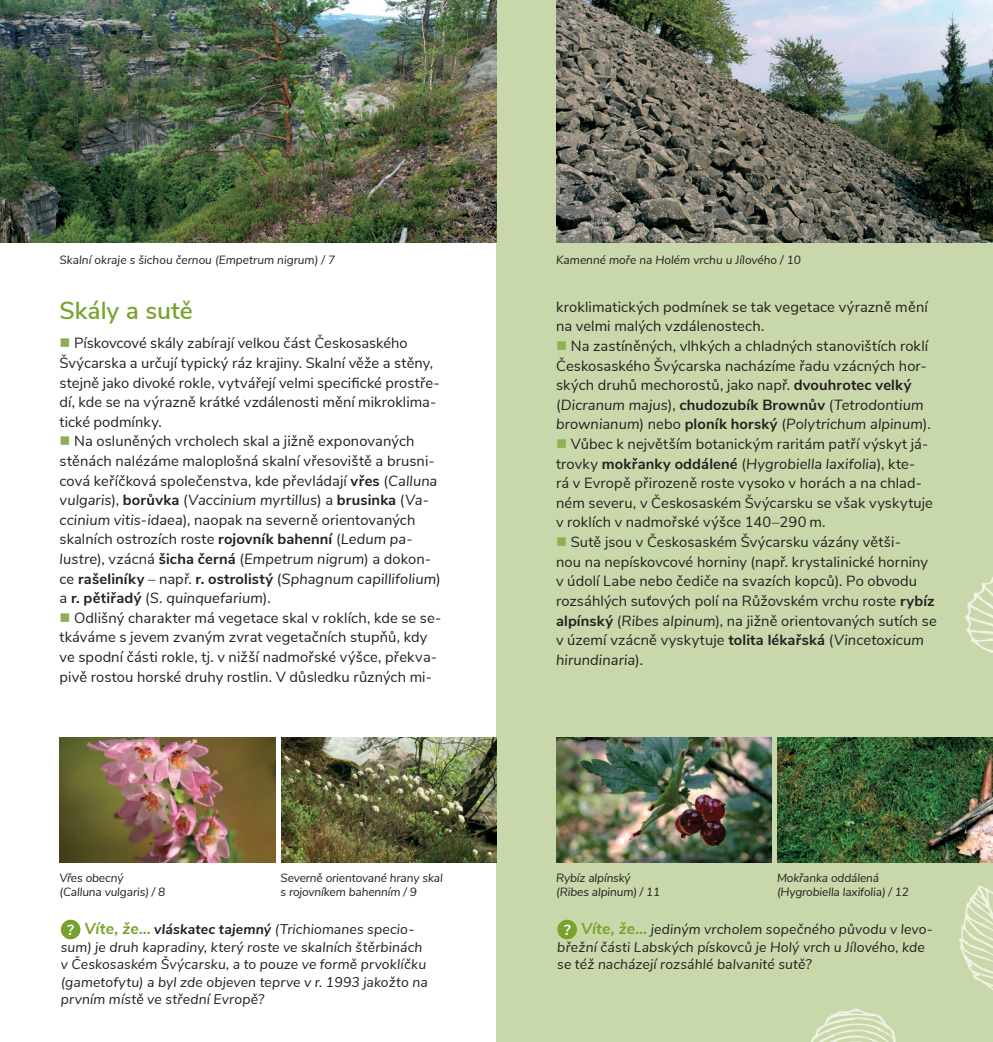
<style>
.page{position:relative;width:993px;height:1042px;background:#fff}
.page>*{position:absolute;margin:0;border:0;box-sizing:border-box;transform-origin:0 0}
.t1{font:600 24.5px "Nunito Sans";color:#78a22d}
.t2{font:14.7px/19.6px "Nunito Sans";letter-spacing:.005em;color:#231f20}
.t3{font:italic 14px/17.5px "Nunito Sans";letter-spacing:.01em;color:#231f20}
.t4{font:italic 11.9px/14.3px "Nunito Sans";letter-spacing:-.01em;color:#231f20}
.s1{color:#8fb051}
.s2{font-weight:700}
.s3{font-style:italic}
.s4{font-weight:700;font-size:14.53px;color:#fff}
.s5{font-weight:700;font-size:15.75px;color:#78a22d}
</style>
<div class="page">
<div style="left:496px;top:0;width:496px;height:1042px;background:#c9d8ab"></div>
<svg style="left:811px;top:1008px;width:85px;height:34px"></svg>
<svg style="left:965px;top:578px;width:27px;height:75px"></svg>
<svg style="left:959px;top:885px;width:33px;height:104px"></svg>
<img style="left:0;top:0;width:496px;height:243px">
<img style="left:60px;top:738px;width:215px;height:124px">
<img style="left:281px;top:738px;width:215px;height:124px">
<div style="left:61px;top:919px;width:19px;height:20px;background:#78a22d;border-radius:50%"></div>
<img style="left:556px;top:0;width:436px;height:243px">
<img style="left:556px;top:738px;width:215px;height:124px">
<img style="left:777px;top:738px;width:215px;height:124px">
<div style="left:557px;top:919px;width:19px;height:20px;background:#78a22d;border-radius:50%"></div>
<p class="t4" style="left:60px;top:253px;width:277px">Skalní okraje s šichou černou (Empetrum nigrum) / 7</p>
<h1 class="t1" style="left:60px;top:294px;width:135px">Skály a sutě</h1>
<p class="t2" style="left:60px;top:334px;width:381px"><span class="s1">■</span> Pískovcové skály zabírají velkou část Českosaského Švýcarska a určují typický ráz krajiny. Skalní věže a stěny, stejně jako divoké rokle, vytvářejí velmi specifické prostře&shy;dí, kde se na výrazně krátké vzdálenosti mění mikroklima&shy;tické podmínky.</p>
<p class="t2" style="left:60px;top:432px;width:382px"><span class="s1">■</span> Na osluněných vrcholech skal a jižně exponovaných stěnách nalézáme maloplošná skalní vřesoviště a brusni&shy;cová keříčková společenstva, kde převládají <span class="s2">vřes</span> (<span class="s3">Calluna vulgaris</span>), <span class="s2">borůvka</span> (<span class="s3">Vaccinium myrtillus</span>) a <span class="s2">brusinka</span> (<span class="s3">Va&shy;ccinium vitis-idaea</span>), naopak na severně orientovaných skalních ostrozích roste <span class="s2">rojovník bahenní</span> (<span class="s3">Ledum pa&shy;lustre</span>), vzácná <span class="s2">šicha černá</span> (<span class="s3">Empetrum nigrum</span>) a dokon&shy;ce <span class="s2">rašeliníky</span> – např. <span class="s2">r. ostrolistý</span> (<span class="s3">Sphagnum capillifolium</span>) a <span class="s2">r. pětiřadý</span> (<span class="s3">S. quinquefarium</span>).</p>
<p class="t2" style="left:60px;top:608px;width:383px"><span class="s1">■</span> Odlišný charakter má vegetace skal v roklích, kde se se&shy;tkáváme s jevem zvaným zvrat vegetačních stupňů, kdy ve spodní části rokle, tj. v nižší nadmořské výšce, překva&shy;pivě rostou horské druhy rostlin. V důsledku různých mi-</p>
<p class="t4" style="left:60px;top:870px;width:107px">Vřes obecný (Calluna vulgaris) / 8</p>
<p class="t3" style="left:61px;top:921px;width:368px;text-indent:6px"><span class="s4">?</span> <span class="s5">Víte, že…</span> <span class="s2">vláskatec tajemný</span> (Trichiomanes specio&shy;sum) je druh kapradiny, který roste ve skalních štěrbinách v Českosaském Švýcarsku, a to pouze ve formě prvoklíčku (gametofytu) a byl zde objeven teprve v r. 1993 jakožto na prvním místě ve střední Evropě?</p>
<p class="t4" style="left:280px;top:870px;width:164px">Severně orientované hrany skal s rojovníkem bahenním / 9</p>
<p class="t4" style="left:556px;top:253px;width:246px">Kamenné moře na Holém vrchu u Jílového / 10</p>
<p class="t2" style="left:556px;top:297px;width:373px">kroklimatických podmínek se tak vegetace výrazně mění na velmi malých vzdálenostech.</p>
<p class="t2" style="left:556px;top:336px;width:376px"><span class="s1">■</span> Na zastíněných, vlhkých a chladných stanovištích roklí Českosaského Švýcarska nacházíme řadu vzácných hor&shy;ských druhů mechorostů, jako např. <span class="s2">dvouhrotec velký </span>(<span class="s3">Dicranum majus</span>), <span class="s2">chudozubík Brownův</span> (<span class="s3">Tetrodontium brownianum</span>) nebo <span class="s2">ploník horský</span> (<span class="s3">Polytrichum alpinum</span>).</p>
<p class="t2" style="left:556px;top:434px;width:378px"><span class="s1">■</span> Vůbec k největším botanickým raritám patří výskyt já&shy;trovky <span class="s2">mokřanky oddálené</span> (<span class="s3">Hygrobiella laxifolia</span>), kte-<br>rá v Evropě přirozeně roste vysoko v horách a na chlad&shy;ném severu, v Českosaském Švýcarsku se však vyskytuje v roklích v nadmořské výšce 140–290 m.</p>
<p class="t2" style="left:556px;top:532px;width:382px"><span class="s1">■</span> Sutě jsou v Českosaském Švýcarsku vázány větši-<br>nou na nepískovcové horniny (např. krystalinické horniny v údolí Labe nebo čediče na svazích kopců). Po obvodu rozsáhlých suťových polí na Růžovském vrchu roste <span class="s2">rybíz alpínský</span> (<span class="s3">Ribes alpinum</span>), na jižně orientovaných sutích se v území vzácně vyskytuje <span class="s2">tolita lékařská</span> (<span class="s3">Vincetoxicum hirundinaria</span>).</p>
<p class="t4" style="left:776px;top:870px;width:133px">Mokřanka oddálená (Hygrobiella laxifolia) / 12</p>
<p class="t4" style="left:556px;top:870px;width:106px">Rybíz alpínský (Ribes alpinum) / 11</p>
<p class="t3" style="left:557px;top:921px;width:377px;text-indent:6px"><span class="s4">?</span> <span class="s5">Víte, že…</span> jediným vrcholem sopečného původu v levo&shy;břežní části Labských pískovců je Holý vrch u Jílového, kde se též nacházejí rozsáhlé balvanité sutě?</p>
</div>
